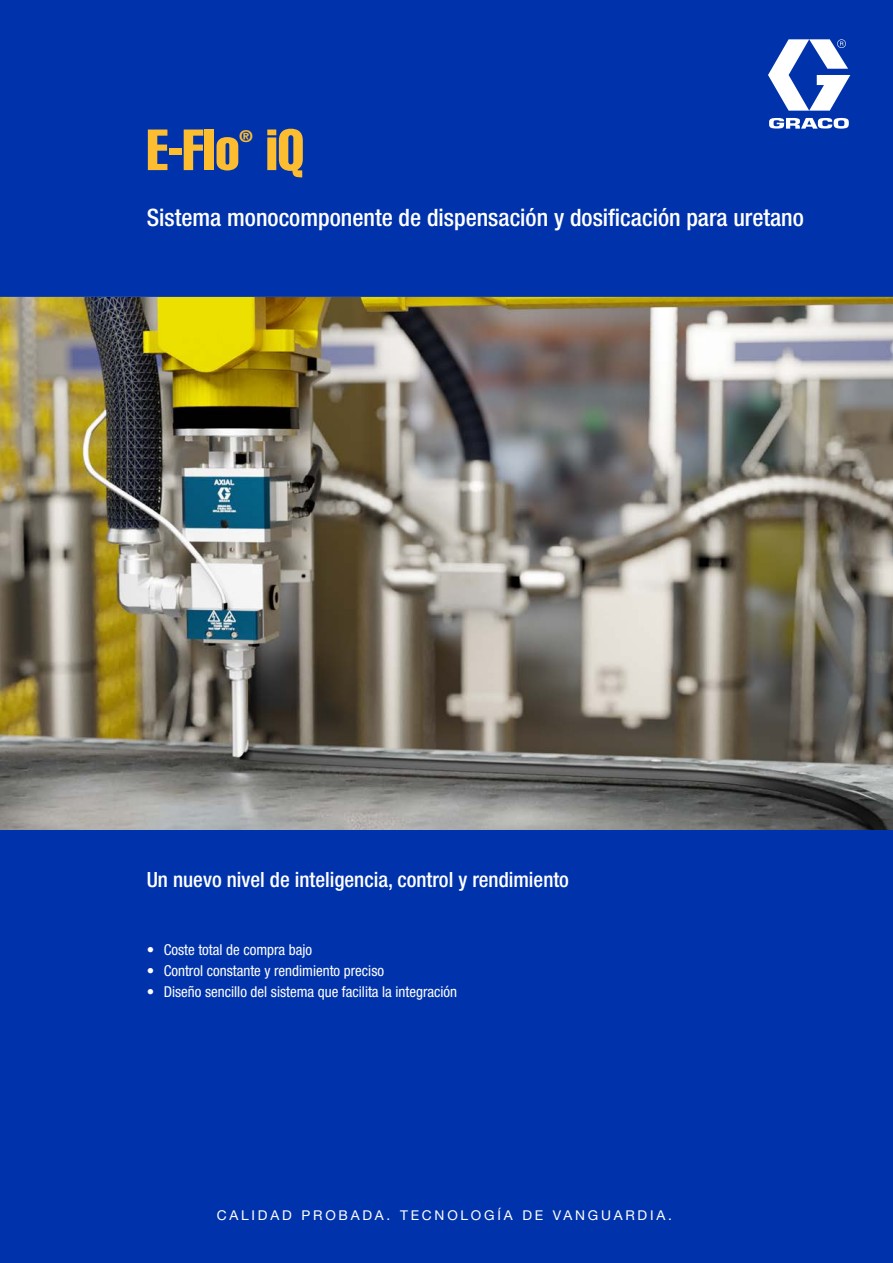
<style>
.page{position:relative;width:893px;height:1263px;background:#0033ab}
.page>*{position:absolute;margin:0;border:0;box-sizing:border-box;transform-origin:0 0}
.t1{font:57px "Helvetica LT Std Comp";color:#fcbd30}
.t2{font:500 condensed 24px "Helvetica Neue LT Std";color:#fff}
.t3{font:500 condensed 21px "Helvetica Neue LT Std";color:#fff}
.t4{font:16.5px "Helvetica LT Std Comp";color:#fcbd30}
.t5{font:condensed 15px "Helvetica Neue LT Std";color:#fff}
.t6{font:13.5px "Helvetica Neue LT Std";letter-spacing:.2em;color:#fff}
</style>
<div class="page">
<hr style="left:0;top:297px;width:893px;height:1px;background:#fff">
<hr style="left:0;top:828px;width:893px;height:2px;background:#fff">
<svg style="left:768px;top:39px;width:82px;height:90px"></svg>
<img style="left:0;top:298px;width:893px;height:531px">
<h1 class="t1" style="left:147px;top:114px;width:94px">E-Flo</h1>
<p class="t4" style="left:240px;top:125px;width:15px">®</p>
<h1 class="t1" style="left:266px;top:114px;width:40px">iQ</h1>
<h2 class="t2" style="left:147px;top:203px;width:659px">Sistema monocomponente de dispensación y dosificación para uretano</h2>
<h3 class="t3" style="left:147px;top:867px;width:424px">Un nuevo nivel de inteligencia, control y rendimiento</h3>
<p class="t5" style="left:147px;top:941px;width:167px">• Coste total de compra bajo</p>
<p class="t5" style="left:147px;top:962px;width:239px">• Control constante y rendimiento preciso</p>
<p class="t5" style="left:147px;top:983px;width:312px">• Diseño sencillo del sistema que facilita la integración</p>
<p class="t6" style="left:217px;top:1207px;width:457px">CALIDAD PROBADA. TECNOLOGÍA DE VANGUARDIA.</p>
</div>
